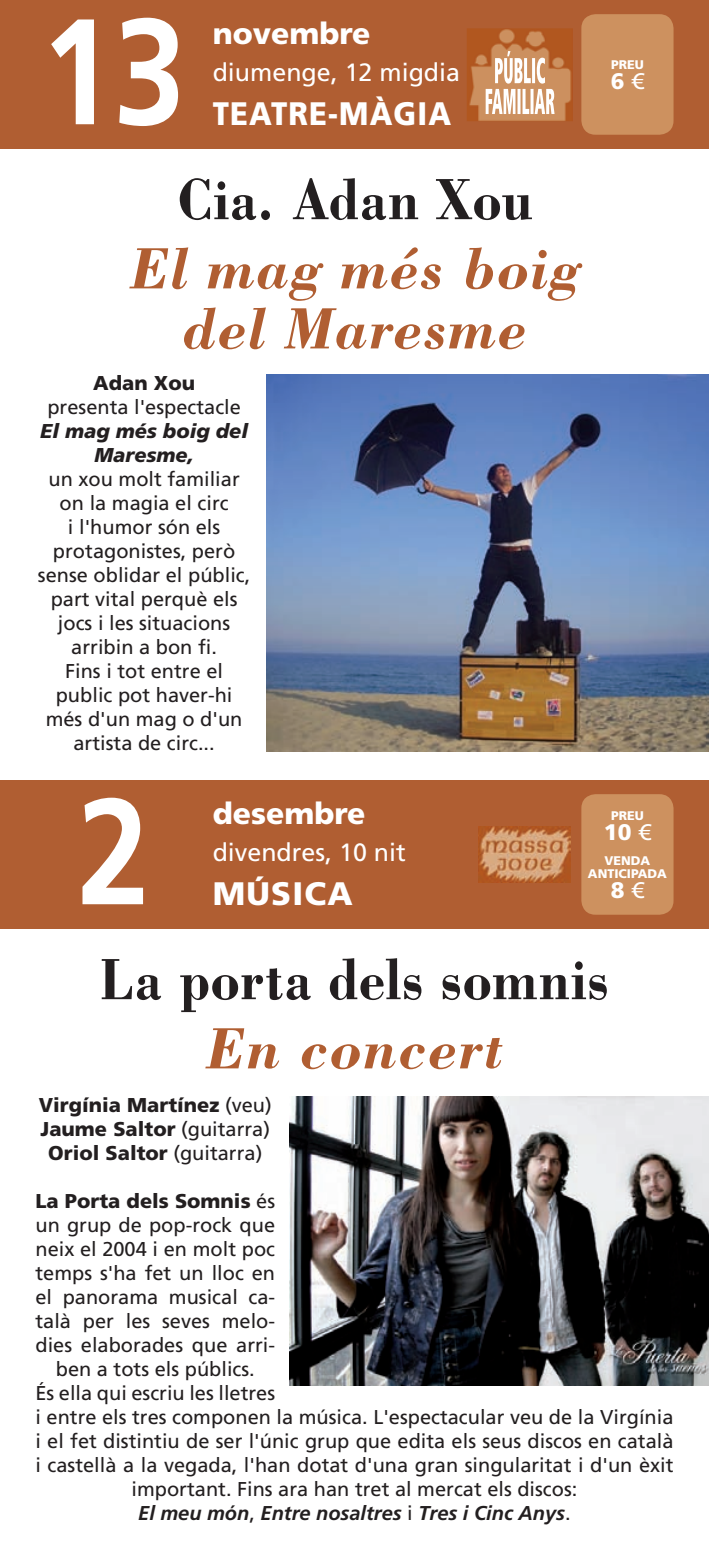
<style>
.page{position:relative;width:709px;height:1560px;background:#fff}
.page>*{position:absolute;margin:0;border:0;box-sizing:border-box;transform-origin:0 0}
.t1{font:700 150px "Frutiger LT Std";color:#fff;scale:.87 1}
.t2{font:italic 700 60px/60px "Bodoni Std";letter-spacing:.015em;color:#b05e32;text-align:center}
.t3{font:700 60px "Bodoni Std";letter-spacing:.015em;color:#231f20;scale:.9 1}
.t4{font:900 32.5px "Frutiger LT Std";letter-spacing:.04em;color:#fff;scale:.9 1}
.t5{font:900 32.5px "Frutiger LT Std";letter-spacing:.04em;color:#fff}
.t6{font:900 30px "Frutiger LT Std";color:#fff}
.t7{font:25px "Frutiger LT Std";color:#fff}
.t8{font:900 22.5px "Frutiger LT Std";color:#fff}
.t9{font:20px/24px "Frutiger LT Std";color:#231f20;text-align:center}
.t10{font:900 20px/24px "Frutiger LT Std";color:#231f20;text-align:center}
.t11{font:italic 700 20px "Frutiger LT Std";color:#231f20}
.t12{font:italic 900 20px/24px "Frutiger LT Std";color:#231f20;text-align:center}
.t13{font:900 12.5px/12.5px "Frutiger LT Std";color:#fff;text-align:center}
.s1{font-weight:400}
.s2{font-weight:400;font-style:normal}
</style>
<div class="page">
<div style="left:0;top:0;width:709px;height:149px;background:#b05e32"></div>
<div style="left:0;top:780px;width:709px;height:148px;background:#b05e32"></div>
<div style="left:581px;top:14px;width:92px;height:121px;background:#cd915f;border-radius:14px"></div>
<div style="left:581px;top:794px;width:92px;height:120px;background:#cd915f;border-radius:14px"></div>
<img style="left:266px;top:375px;width:443px;height:376px">
<img style="left:289px;top:1096px;width:420px;height:289px">
<img style="left:478px;top:826px;width:92px;height:56px">
<img style="left:467px;top:28px;width:106px;height:93px">
<svg style="left:485px;top:51px;width:69px;height:63px"></svg>
<h1 class="t1" style="left:41px;top:-16px;width:168px">13</h1>
<h3 class="t6" style="left:213px;top:16px;width:159px">novembre</h3>
<p class="t7" style="left:213px;top:57px;width:249px">diumenge, 12 migdia</p>
<h3 class="t4" style="left:213px;top:94px;width:266px">TEATRE-MÀGIA</h3>
<h2 class="t3" style="left:177px;top:162px;width:396px">Cia. Adan Xou</h2>
<h2 class="t2" style="left:129px;top:237px;width:451px">El mag més boig del Maresme</h2>
<p class="t10" style="left:93px;top:371px;width:103px">Adan Xou</p>
<p class="t9" style="left:47px;top:395px;width:195px">presenta l'espectacle</p>
<p class="t12" style="left:40px;top:419px;width:209px">El mag més boig del<br>Maresme,</p>
<p class="t9" style="left:38px;top:467px;width:214px">un xou molt familiar on la magia el circ<br>i l'humor són els protagonistes, però sense oblidar el públic, part vital perquè els jocs i les situacions arribin a bon fi.<br>Fins i tot entre el public pot haver-hi més d'un mag o d'un artista de circ...</p>
<p class="t13" style="left:611px;top:58px;width:34px">PREU</p>
<p class="t8" style="left:611px;top:68px;width:35px">6 <span class="s1">€</span></p>
<h1 class="t1" style="left:77px;top:763px;width:85px">2</h1>
<h3 class="t6" style="left:213px;top:795px;width:154px">desembre</h3>
<p class="t7" style="left:213px;top:837px;width:195px">divendres, 10 nit</p>
<h3 class="t5" style="left:213px;top:873px;width:142px">MÚSICA</h3>
<p class="t13" style="left:611px;top:809px;width:34px">PREU</p>
<p class="t8" style="left:604px;top:818px;width:48px">10 <span class="s1">€</span></p>
<p class="t13" style="left:588px;top:854px;width:80px">VENDA<br>ANTICIPADA</p>
<p class="t8" style="left:611px;top:876px;width:35px">8 <span class="s1">€</span></p>
<h2 class="t3" style="left:100px;top:941px;width:566px">La porta dels somnis</h2>
<h2 class="t2" style="left:205px;top:1017px;width:299px">En concert</h2>
<p class="t10" style="left:39px;top:1092px;width:234px">Virgínia Martínez <span class="s1">(veu)<br></span>Jaume Saltor <span class="s1">(guitarra)<br></span>Oriol Saltor <span class="s1">(guitarra)</span></p>
<p class="t10" style="left:35px;top:1188px;width:241px">La Porta dels Somnis <span class="s1">és</span></p>
<p class="t9" style="left:35px;top:1212px;width:241px">un grup de pop-rock que</p>
<p class="t9" style="left:35px;top:1236px;width:241px">neix el 2004 i en molt poc</p>
<p class="t9" style="left:35px;top:1260px;width:241px">temps s'ha fet un lloc en</p>
<p class="t9" style="left:35px;top:1284px;width:241px">el panorama musical ca-</p>
<p class="t9" style="left:35px;top:1308px;width:241px">talà per les seves melo-</p>
<p class="t9" style="left:35px;top:1332px;width:241px">dies elaborades que arri-</p>
<p class="t9" style="left:56px;top:1356px;width:200px">ben a tots els públics.</p>
<p class="t9" style="left:35px;top:1380px;width:241px">És ella qui escriu les lletres</p>
<p class="t9" style="left:35px;top:1404px;width:639px">i entre els tres componen la música. L'espectacular veu de la Virgínia</p>
<p class="t9" style="left:35px;top:1428px;width:639px">i el fet distintiu de ser l'únic grup que edita els seus discos en català</p>
<p class="t9" style="left:35px;top:1452px;width:639px">i castellà a la vegada, l'han dotat d'una gran singularitat i d'un èxit</p>
<p class="t9" style="left:131px;top:1476px;width:447px">important. Fins ara han tret al mercat els discos:</p>
<p class="t11" style="left:138px;top:1501px;width:434px">El meu món<span class="s2">,</span> Entre nosaltres <span class="s2">i</span> Tres i Cinc Anys<span class="s2">.</span></p>
</div>
